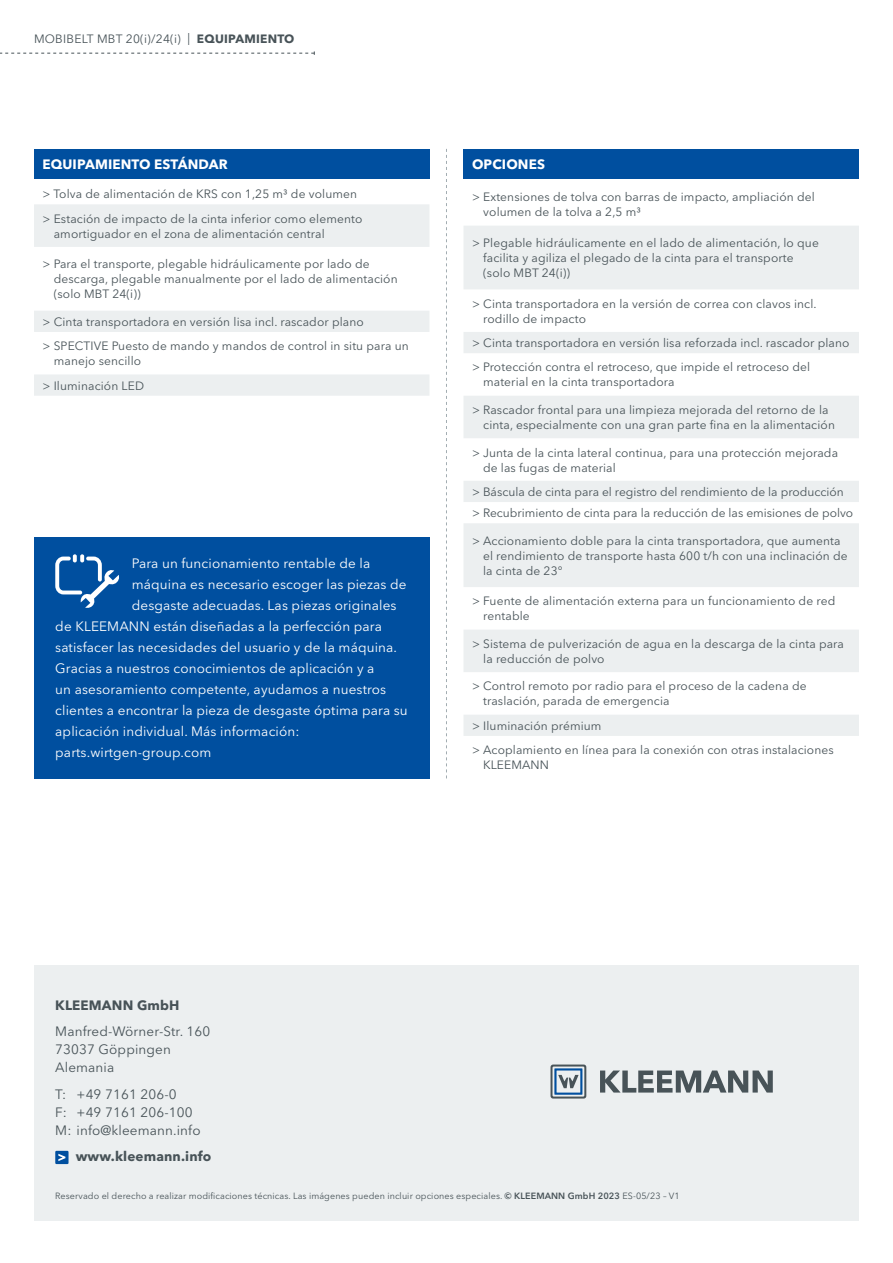
<style>
.page{position:relative;width:893px;height:1263px;background:#fff}
.page>*{position:absolute;margin:0;border:0;box-sizing:border-box;transform-origin:0 0}
.t1{font:13.5px "Avenir Next LT Pro";letter-spacing:.01em;color:#fff}
.t2{font:13.5px/18px "Avenir Next LT Pro";letter-spacing:.01em;color:#485358}
.t3{font:700 13.5px "Avenir Next LT Pro";letter-spacing:.01em;color:#485358}
.t4{font:700 13.5px "Avenir Next LT Pro";letter-spacing:.01em;color:#fff}
.t5{font:12px/15px "Avenir Next LT Pro";letter-spacing:.01em;color:#485358}
.t6{font:9px "Avenir Next LT Pro";letter-spacing:.01em;color:#485358}
.s1{font-weight:700}
.s2{font-weight:600}
</style>
<div class="page">
<div style="left:34px;top:149px;width:395px;height:30px;background:#004f9f"></div>
<svg style="left:34px;top:204px;width:395px;height:192px"></svg>
<div style="left:463px;top:149px;width:396px;height:30px;background:#004f9f"></div>
<svg style="left:464px;top:226px;width:395px;height:510px;fill:#eceff0"></svg>
<svg style="left:0;top:51px;width:315px;height:4px"></svg>
<svg style="left:446px;top:149px;width:1px;height:629px"></svg>
<div style="left:34px;top:965px;width:825px;height:255px;background:#eceff0"></div>
<svg style="left:600px;top:1070px;width:173px;height:22px"></svg>
<svg style="left:550px;top:1064px;width:36px;height:34px"></svg>
<div style="left:34px;top:537px;width:395px;height:241px;background:#004f9f"></div>
<svg style="left:55px;top:554px;width:64px;height:54px"></svg>
<div style="left:55px;top:1151px;width:14px;height:13px;background:#004f9f"></div>
<svg style="left:58px;top:1154px;width:7px;height:7px"></svg>
<p class="t5" style="left:34px;top:31px;width:262px">MOBIBELT MBT 20(i)/24(i) | <span class="s1">EQUIPAMIENTO</span></p>
<p class="t4" style="left:43px;top:156px;width:187px">EQUIPAMIENTO ESTÁNDAR</p>
<p class="t5" style="left:43px;top:182px;width:321px;line-height:24.5px">&gt; Tolva de alimentación de KRS con 1,25 m³ de volumen &gt; Estación de impacto de la cinta inferior como elemento</p>
<p class="t5" style="left:54px;top:226px;width:272px">amortiguador en el zona de alimentación central</p>
<p class="t5" style="left:54px;top:257px;width:345px;text-indent:-11px">&gt; Para el transporte, plegable hidráulicamente por lado de descarga, plegable manualmente por el lado de alimentación (solo MBT 24(i))</p>
<p class="t5" style="left:43px;top:309px;width:368px;line-height:24.5px">&gt; Cinta transportadora en versión lisa incl. rascador plano<br>&gt; SPECTIVE Puesto de mando y mandos de control in situ para un</p>
<p class="t5" style="left:43px;top:349px;width:103px;line-height:24.5px;text-align:right">manejo sencillo<br>&gt; Iluminación LED</p>
<p class="t1" style="left:132px;top:555px;width:240px">Para un funcionamiento rentable de la</p>
<p class="t1" style="left:132px;top:576px;width:276px">máquina es necesario escoger las piezas de</p>
<p class="t1" style="left:132px;top:597px;width:266px">desgaste adecuadas. Las piezas originales</p>
<p class="t1" style="left:55px;top:618px;width:328px">de KLEEMANN están diseñadas a la perfección para</p>
<p class="t1" style="left:55px;top:639px;width:343px">satisfacer las necesidades del usuario y de la máquina.</p>
<p class="t1" style="left:55px;top:660px;width:321px">Gracias a nuestros conocimientos de aplicación y a</p>
<p class="t1" style="left:55px;top:681px;width:332px">un asesoramiento competente, ayudamos a nuestros</p>
<p class="t1" style="left:55px;top:702px;width:354px">clientes a encontrar la pieza de desgaste óptima para su</p>
<p class="t1" style="left:55px;top:723px;width:246px">aplicación individual. Más información:</p>
<p class="t1" style="left:55px;top:744px;width:158px">parts.wirtgen-group.com</p>
<p class="t4" style="left:472px;top:156px;width:75px">OPCIONES</p>
<p class="t5" style="left:483px;top:190px;width:333px;text-indent:-11px">&gt; Extensiones de tolva con barras de impacto, ampliación del volumen de la tolva a 2,5 m³</p>
<p class="t5" style="left:483px;top:235px;width:337px;text-indent:-11px">&gt; Plegable hidráulicamente en el lado de alimentación, lo que facilita y agiliza el plegado de la cinta para el transporte (solo MBT 24(i))</p>
<p class="t5" style="left:483px;top:296px;width:335px;text-indent:-11px">&gt; Cinta transportadora en la versión de correa con clavos incl. rodillo de impacto</p>
<p class="t5" style="left:472px;top:331px;width:379px;line-height:24.5px">&gt; Cinta transportadora en versión lisa reforzada incl. rascador plano &gt; Protección contra el retroceso, que impide el retroceso del</p>
<p class="t5" style="left:483px;top:375px;width:193px">material en la cinta transportadora</p>
<p class="t5" style="left:483px;top:402px;width:353px;text-indent:-11px">&gt; Rascador frontal para una limpieza mejorada del retorno de la cinta, especialmente con una gran parte fina en la alimentación</p>
<p class="t5" style="left:483px;top:445px;width:356px;text-indent:-11px">&gt; Junta de la cinta lateral continua, para una protección mejorada de las fugas de material</p>
<p class="t5" style="left:472px;top:481px;width:383px;line-height:21.3px">&gt; Báscula de cinta para el registro del rendimiento de la producción &gt; Recubrimiento de cinta para la reducción de las emisiones de polvo</p>
<p class="t5" style="left:483px;top:533px;width:366px;text-indent:-11px">&gt; Accionamiento doble para la cinta transportadora, que aumenta el rendimiento de transporte hasta 600 t/h con una inclinación de la cinta de 23°</p>
<p class="t5" style="left:483px;top:594px;width:354px;text-indent:-11px">&gt; Fuente de alimentación externa para un funcionamiento de red rentable</p>
<p class="t5" style="left:483px;top:636px;width:362px;text-indent:-11px">&gt; Sistema de pulverización de agua en la descarga de la cinta para la reducción de polvo</p>
<p class="t5" style="left:483px;top:679px;width:325px;text-indent:-11px">&gt; Control remoto por radio para el proceso de la cadena de traslación, parada de emergencia</p>
<p class="t5" style="left:472px;top:713px;width:363px;line-height:24.5px">&gt; Iluminación prémium<br>&gt; Acoplamiento en línea para la conexión con otras instalaciones</p>
<p class="t5" style="left:483px;top:757px;width:68px">KLEEMANN</p>
<p class="t3" style="left:55px;top:996px;width:126px">KLEEMANN GmbH</p>
<p class="t2" style="left:55px;top:1022px;width:157px">Manfred-Wörner-Str. 160<br>73037 Göppingen<br>Alemania</p>
<p class="t2" style="left:55px;top:1085px;width:147px">T: +49 7161 206-0<br>F: +49 7161 206-100<br>M: info@kleemann.info</p>
<p class="t3" style="left:76px;top:1148px;width:137px">www.kleemann.info</p>
<p class="t6" style="left:55px;top:1191px;width:626px">Reservado el derecho a realizar modificaciones técnicas. Las imágenes pueden incluir opciones especiales. <span class="s2">© KLEEMANN GmbH 2023</span> ES-05/23 – V1</p>
</div>
